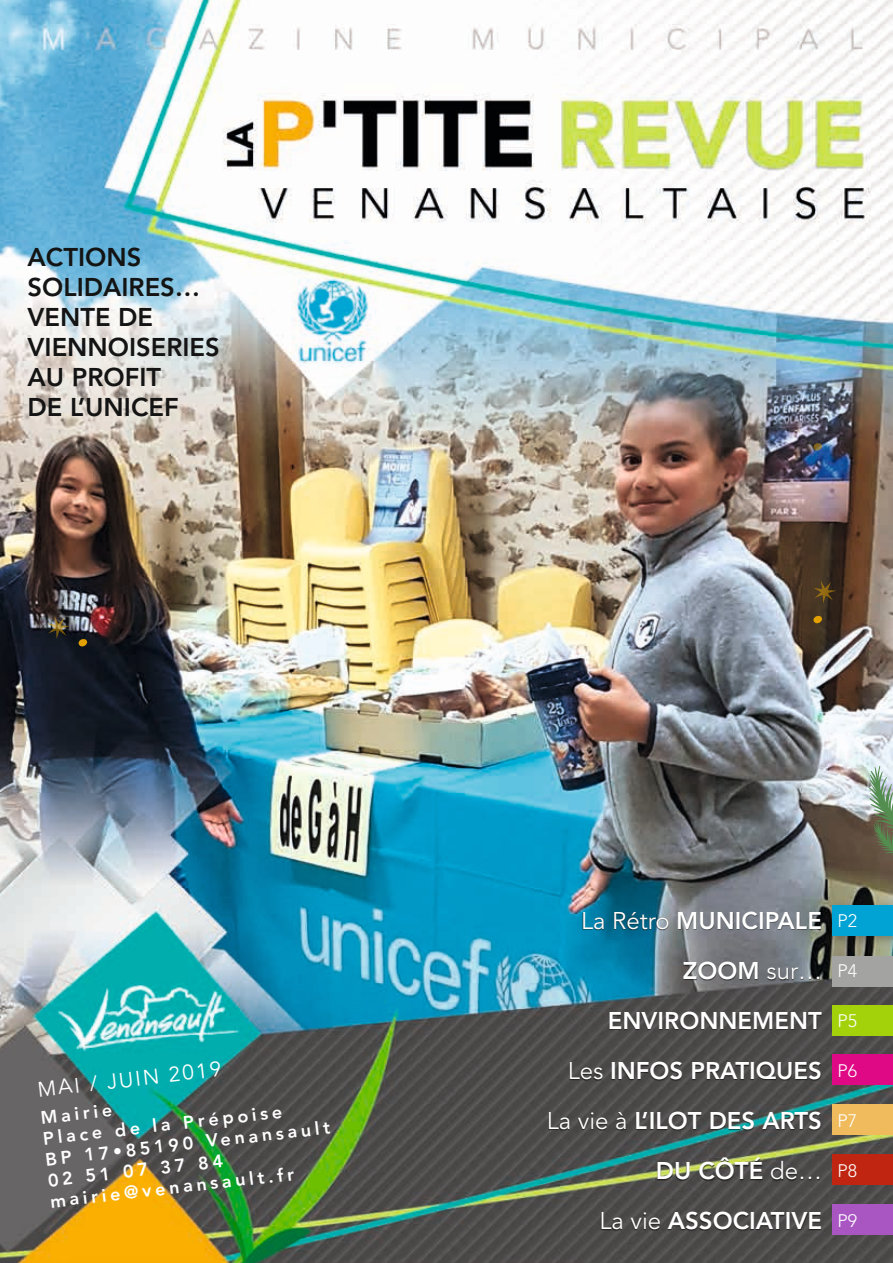
<style>
.page{position:relative;width:893px;height:1263px;background:#fff}
.page>*{position:absolute;margin:0;border:0;box-sizing:border-box;transform-origin:0 0}
.t1{font:800 25.5px/30px "Avenir";color:#131413}
.t2{font:800 24px/49.9px "Avenir";color:#fff;text-align:right}
.t3{font:21px "Avenir";color:#fff}
.t4{font:800 18px/20.9px "Avenir";color:#fff}
.t5{font:300 18px "Avenir";color:#fff}
.s1{font-weight:400}
</style>
<div class="page">
<img style="left:0;top:0;width:893px;height:1263px">
<div style="left:827px;top:900px;width:66px;height:47px;background:#131413;opacity:.3"></div>
<div style="left:832px;top:905px;width:61px;height:31px;background:#00a3d3"></div>
<div style="left:832px;top:1104px;width:61px;height:31px;background:#f0bb5c"></div>
<div style="left:832px;top:1054px;width:61px;height:31px;background:#e00985"></div>
<div style="left:832px;top:1154px;width:61px;height:31px;background:#bf2510"></div>
<div style="left:832px;top:1204px;width:61px;height:31px;background:#a956c3"></div>
<div style="left:548px;top:912px;width:274px;height:319px;background:#131413;opacity:.75"></div>
<div style="left:832px;top:1005px;width:61px;height:30px;background:#a4d20a"></div>
<div style="left:832px;top:956px;width:61px;height:31px;background:#a3a3a2"></div>
<svg style="left:813px;top:580px;width:23px;height:24px"></svg>
<svg style="left:47px;top:616px;width:23px;height:23px"></svg>
<svg style="left:813px;top:616px;width:9px;height:8px"></svg>
<svg style="left:78px;top:639px;width:9px;height:8px"></svg>
<svg style="left:813px;top:443px;width:9px;height:8px"></svg>
<svg style="left:868px;top:766px;width:25px;height:91px;background:#819479"></svg>
<p class="t1" style="left:28px;top:242px;width:194px">ACTIONS<br>SOLIDAIRES…<br>VENTE DE<br>VIENNOISERIES<br>AU PROFIT<br>DE L’UNICEF</p>
<p class="t3" style="left:36px;top:1077px;width:186px;rotate:-6deg">MAI / JUIN 2019</p>
<p class="t4" style="left:40px;top:1107px;width:288px;rotate:-6deg">Mairie<br>Place de la Prépoise<br>BP 17•85190 Venansault<br>02 51 07 37 84 mairie@venansault.fr</p>
<p class="t2" style="left:547px;top:896px;width:277px"><span class="s1">La Rétro</span> MUNICIPALE<br>ZOOM <span class="s1">sur…<br></span>ENVIRONNEMENT<br><span class="s1">Les</span> INFOS PRATIQUES<br><span class="s1">La vie à</span> L’ILOT DES ARTS<br>DU CÔTÉ <span class="s1">de…<br>La vie</span> ASSOCIATIVE</p>
<p class="t5" style="left:838px;top:910px;width:21px">P2</p>
<p class="t5" style="left:838px;top:960px;width:21px">P4</p>
<p class="t5" style="left:838px;top:1010px;width:21px">P5</p>
<p class="t5" style="left:838px;top:1060px;width:21px">P6</p>
<p class="t5" style="left:838px;top:1110px;width:21px">P7</p>
<p class="t5" style="left:838px;top:1160px;width:21px">P8</p>
<p class="t5" style="left:838px;top:1210px;width:21px">P9</p>
</div>
